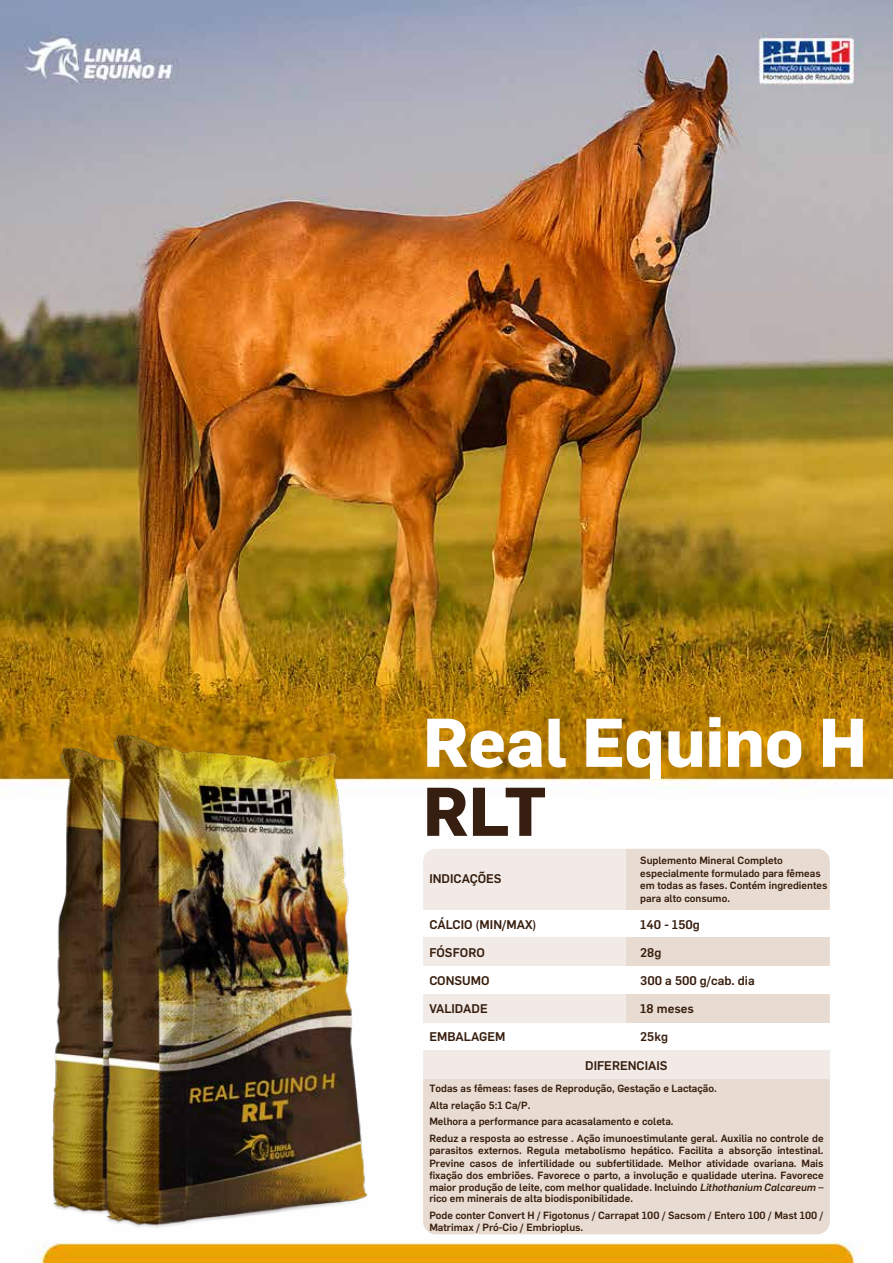
<style>
.page{position:relative;width:893px;height:1263px;background:#fff}
.page>*{position:absolute;margin:0;border:0;box-sizing:border-box;transform-origin:0 0}
.t1{font:700 67.5px "Flama";color:#fff}
.t2{font:700 67.5px "Flama";color:#361e11}
.t3{font:500 12.3px "Flama";color:#361d0d}
.t4{font:500 10.35px/12.3px "Flama";color:#361d0d}
.s1{font-style:italic}
</style>
<div class="page">
<img style="left:0;top:0;width:893px;height:1263px">
<img style="left:51px;top:748px;width:54px;height:468px">
<img style="left:105px;top:734px;width:264px;height:495px">
<svg style="left:423px;top:910px;width:407px;height:140px"></svg>
<div style="left:423px;top:849px;width:203px;height:61px;background:#f1eae6"></div>
<div style="left:626px;top:849px;width:204px;height:61px;background:#e8dbd1"></div>
<div style="left:423px;top:938px;width:203px;height:28px;background:#f1eae6"></div>
<div style="left:626px;top:938px;width:204px;height:28px;background:#e8dbd1"></div>
<div style="left:423px;top:994px;width:203px;height:28px;background:#f1eae6"></div>
<div style="left:626px;top:994px;width:204px;height:28px;background:#e8dbd1"></div>
<div style="left:423px;top:1071px;width:407px;height:163px;background:#e8dbd1"></div>
<div style="left:423px;top:1050px;width:407px;height:28px;background:#f1eae6"></div>
<h1 class="t1" style="left:423px;top:694px;width:445px">Real Equino H</h1>
<h1 class="t2" style="left:423px;top:763px;width:125px">RLT</h1>
<p class="t3" style="left:429px;top:870px;width:74px">INDICAÇÕES</p>
<p class="t3" style="left:429px;top:915px;width:109px">CÁLCIO (MIN/MAX)</p>
<p class="t3" style="left:429px;top:943px;width:57px">FÓSFORO</p>
<p class="t3" style="left:429px;top:971px;width:62px">CONSUMO</p>
<p class="t3" style="left:429px;top:999px;width:60px">VALIDADE</p>
<p class="t3" style="left:429px;top:1027px;width:78px">EMBALAGEM</p>
<p class="t4" style="left:640px;top:854px;width:189px">Suplemento Mineral Completo especialmente formulado para fêmeas em todas as fases. Contém ingredientes para alto consumo.</p>
<p class="t3" style="left:640px;top:915px;width:61px">140 - 150g</p>
<p class="t3" style="left:640px;top:943px;width:23px">28g</p>
<p class="t3" style="left:640px;top:971px;width:116px">300 a 500 g/cab. dia</p>
<p class="t3" style="left:640px;top:999px;width:55px">18 meses</p>
<p class="t3" style="left:640px;top:1027px;width:29px">25kg</p>
<p class="t3" style="left:585px;top:1056px;width:84px">DIFERENCIAIS</p>
<p class="t4" style="left:429px;top:1080px;width:396px;line-height:16.5px">Todas as fêmeas: fases de Reprodução, Gestação e Lactação.<br>Alta relação 5:1 Ca/P.<br>Melhora a performance para acasalamento e coleta.<br>Reduz a resposta ao estresse . Ação imunoestimulante geral. Auxilia no controle de</p>
<p class="t4" style="left:429px;top:1143px;width:396px;text-align:justify">parasitos externos. Regula metabolismo hepático. Facilita a absorção intestinal.<br>Previne casos de infertilidade ou subfertilidade. Melhor atividade ovariana. Mais fixação dos embriões. Favorece o parto, a involução e qualidade uterina. Favorece maior produção de leite, com melhor qualidade. Incluindo <span class="s1">Lithothanium Calcareum</span> –</p>
<p class="t4" style="left:429px;top:1189px;width:396px;line-height:16.5px">rico em minerais de alta biodisponibilidade.<br>Pode conter Convert H / Figotonus / Carrapat 100 / Sacsom / Entero 100 / Mast 100 /</p>
<p class="t4" style="left:429px;top:1220px;width:155px">Matrimax / Pró-Cio / Embrioplus.</p>
</div>
